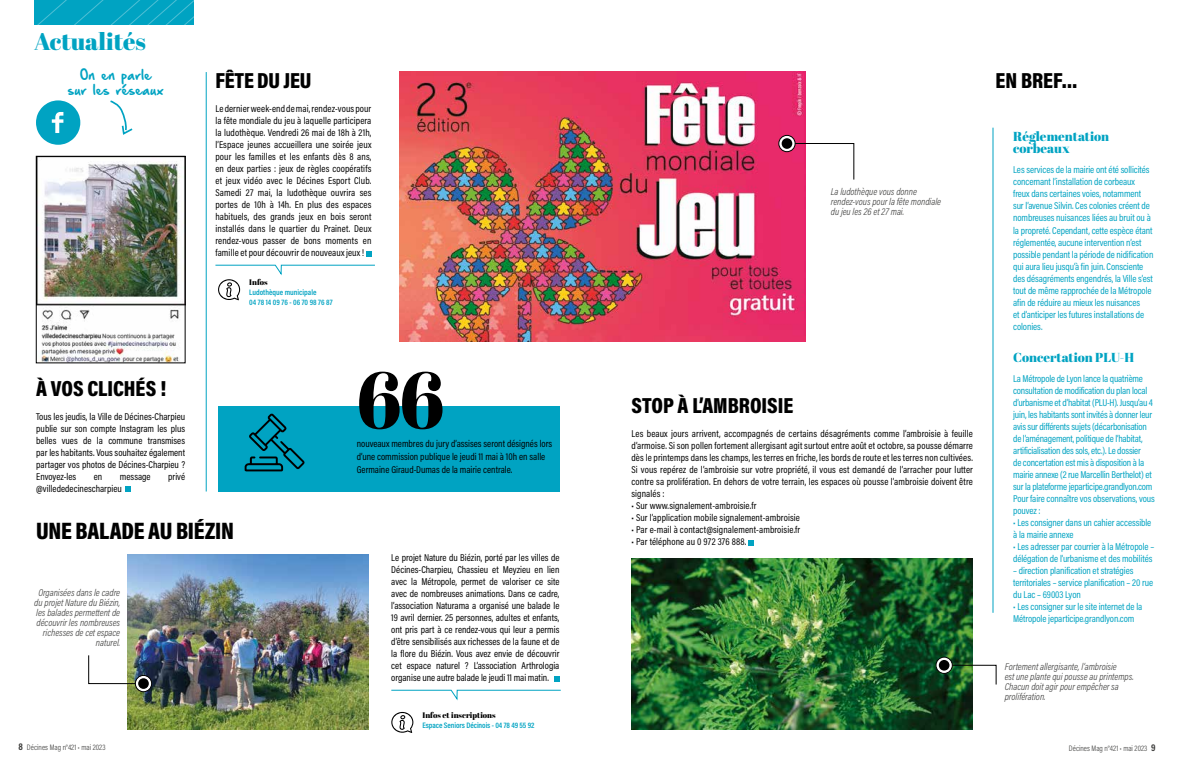
<style>
.page{position:relative;width:1191px;height:766px;background:#fff}
.page>*{position:absolute;margin:0;border:0;box-sizing:border-box;transform-origin:0 0}
.t1{font:80px "Abril Fatface";color:#000;scale:.9 1}
.t2{font:900 24px "Acumin Pro Cond";letter-spacing:-.01em;color:#000}
.t3{font:24px "Abril Fatface";color:#00a3c2}
.t4{font:900 22px "Acumin Pro Cond";letter-spacing:-.005em;color:#000}
.t5{font:13px/12px "Abril Fatface";color:#00a3c2}
.t6{font:12px/14.4px "Hand Of Sean Demo";color:#00a3c2;text-align:center}
.t7{font:10px/12px "Acumin Pro Cond";letter-spacing:.005em;color:#000;text-align:justify}
.t8{font:10px/12px "Acumin Pro Cond";letter-spacing:-.01em;color:#00a3c2}
.t9{font:italic 300 10px/10px "Acumin Pro Cond";color:#3c3c3b}
.t10{font:600 8px/9.6px "Acumin Pro Cond";color:#00a3c2}
.t11{font:300 8px "Acumin Pro Cond";color:#3c3c3b}
.t12{font:8px "Abril Fatface";color:#000}
.s1{font-weight:700;font-size:10px}
</style>
<div class="page">
<img style="left:400px;top:72px;width:405px;height:269px">
<img style="left:128px;top:554px;width:241px;height:175px">
<hr style="left:206px;top:72px;width:1px;height:419px;background:#00a3c2">
<svg style="left:787px;top:142px;width:68px;height:38px"></svg>
<svg style="left:779px;top:135px;width:16px;height:17px"></svg>
<div style="left:778px;top:135px;width:17px;height:17px;border:1px solid #000;border-radius:50%"></div>
<div style="left:781px;top:138px;width:11px;height:11px;background:#000;border-radius:50%"></div>
<img style="left:38px;top:161px;width:145px;height:200px">
<div style="left:36px;top:156px;width:149px;height:207px;border:1px solid #000"></div>
<svg style="left:110px;top:100px;width:23px;height:35px"></svg>
<svg style="left:34px;top:0;width:160px;height:24px;background:#04a4c3"></svg>
<svg style="left:366px;top:251px;width:5px;height:5px"></svg>
<svg style="left:554px;top:676px;width:5px;height:5px"></svg>
<svg style="left:391px;top:689px;width:170px;height:12px"></svg>
<svg style="left:391px;top:711px;width:22px;height:21px"></svg>
<hr style="left:992px;top:128px;width:1px;height:484px;background:#00a3c2">
<svg style="left:88px;top:654px;width:55px;height:30px"></svg>
<svg style="left:135px;top:675px;width:17px;height:16px"></svg>
<div style="left:135px;top:674px;width:17px;height:18px;border:1px solid #000;border-radius:50%"></div>
<div style="left:138px;top:678px;width:11px;height:10px;background:#000;border-radius:50%"></div>
<div style="left:218px;top:406px;width:341px;height:85px;background:#00a3c2"></div>
<img style="left:631px;top:558px;width:342px;height:171px">
<svg style="left:944px;top:664px;width:53px;height:21px"></svg>
<svg style="left:936px;top:657px;width:16px;height:16px"></svg>
<div style="left:935px;top:656px;width:17px;height:17px;border:1px solid #000;border-radius:50%"></div>
<svg style="left:938px;top:659px;width:11px;height:11px"></svg>
<svg style="left:748px;top:540px;width:6px;height:5px"></svg>
<svg style="left:36px;top:100px;width:44px;height:45px"></svg>
<svg style="left:126px;top:486px;width:5px;height:5px"></svg>
<svg style="left:215px;top:264px;width:160px;height:36px"></svg>
<svg style="left:245px;top:413px;width:60px;height:58px"></svg>
<h2 class="t3" style="left:34px;top:24px;width:113px">Actualités</h2>
<p class="t6" style="left:68px;top:69px;width:97px">On en parle<br>sur les réseaux</p>
<h3 class="t4" style="left:36px;top:373px;width:131px">À VOS CLICHÉS !</h3>
<p class="t7" style="left:36px;top:410px;width:150px">Tous les jeudis, la Ville de Décines-Charpieu publie sur son compte Instagram les plus belles vues de la commune transmises par les habitants. Vous souhaitez également partager vos photos de Décines-Charpieu ?<br>Envoyez-les</p>
<p class="t7" style="left:94px;top:470px;width:10px">en</p>
<p class="t7" style="left:120px;top:470px;width:32px">message</p>
<p class="t7" style="left:168px;top:470px;width:18px">privé</p>
<p class="t7" style="left:36px;top:482px;width:87px">@villededecinescharpieu</p>
<h3 class="t4" style="left:215px;top:66px;width:97px">FÊTE DU JEU</h3>
<p class="t7" style="left:215px;top:103px;width:157px">Le dernier week-end de mai, rendez-vous pour la fête mondiale du jeu à laquelle participera la ludothèque. Vendredi 26 mai de 18h à 21h, l’Espace jeunes accueillera une soirée jeux pour les familles et les enfants dès 8 ans, en deux parties : jeux de règles coopératifs et jeux vidéo avec le Décines Esport Club.<br>Samedi 27 mai, la ludothèque ouvrira ses portes de 10h à 14h. En plus des espaces habituels, des grands jeux en bois seront installés dans le quartier du Prainet. Deux rendez-vous passer de bons moments en famille et pour découvrir de nouveaux jeux !</p>
<p class="t12" style="left:249px;top:277px;width:20px">Infos</p>
<p class="t10" style="left:249px;top:287px;width:85px">Ludothèque municipale<br>04 78 14 09 76 - 06 70 98 76 87</p>
<h1 class="t1" style="left:357px;top:344px;width:98px">66</h1>
<p class="t7" style="left:357px;top:436px;width:197px;line-height:13px;text-align:left">nouveaux membres du jury d’assises seront désignés lors d’une commission publique le jeudi 11 mai à 10h en salle<br>Germaine Giraud-Dumas de la mairie centrale.</p>
<h2 class="t2" style="left:36px;top:515px;width:199px">UNE BALADE AU BIÉZIN</h2>
<p class="t9" style="left:34px;top:587px;width:87px;text-align:right">Organisées dans le cadre du projet Nature du Biézin, les balades permettent de découvrir les nombreuses richesses de cet espace naturel.</p>
<p class="t7" style="left:391px;top:551px;width:170px">Le projet Nature du Biézin, porté par les villes de Décines-Charpieu, Chassieu et Meyzieu en lien avec la Métropole, permet de valoriser ce site avec de nombreuses animations. Dans ce cadre, l’association Naturama a organisé une balade le 19 avril dernier. 25 personnes, adultes et enfants, ont pris part à ce rendez-vous qui leur a permis d’être sensibilisés aux richesses de la faune et de la flore du Biézin. Vous avez envie de découvrir cet espace naturel ? L’association Arthrologia organise une autre balade le jeudi 11 mai matin.</p>
<p class="t12" style="left:422px;top:709px;width:75px">Infos et inscriptions</p>
<p class="t10" style="left:422px;top:720px;width:113px">Espace Seniors Décinois - 04 78 49 55 92</p>
<p class="t9" style="left:830px;top:187px;width:112px">La ludothèque vous donne rendez-vous pour la fête mondiale du jeu les 26 et 27 mai.</p>
<h3 class="t4" style="left:631px;top:391px;width:163px">STOP À L’AMBROISIE</h3>
<p class="t7" style="left:631px;top:427px;width:343px">Les beaux jours arrivent, accompagnés de certains désagréments comme l’ambroisie à feuille d’armoise. Si son pollen fortement allergisant agit surtout entre août et octobre, sa pousse démarre dès le printemps dans les champs, les terres en friche, les bords de route et les terres non cultivées.<br>Si vous repérez de l’ambroisie sur votre propriété, il vous est demandé de l’arracher pour lutter contre sa prolifération. En dehors de votre terrain, les espaces où pousse l’ambroisie doivent être signalés :</p>
<p class="t7" style="left:631px;top:499px;width:126px">• Sur www.signalement-ambroisie.fr</p>
<p class="t7" style="left:631px;top:511px;width:170px">• Sur l’application mobile signalement-ambroisie</p>
<p class="t7" style="left:631px;top:523px;width:170px">• Par e-mail à contact@signalement-ambroisie.fr</p>
<p class="t7" style="left:631px;top:535px;width:116px">• Par téléphone au 0 972 376 888.</p>
<h3 class="t4" style="left:995px;top:66px;width:83px">EN BREF…</h3>
<h3 class="t5" style="left:1013px;top:130px;width:98px">Réglementation corbeaux</h3>
<p class="t8" style="left:1013px;top:164px;width:142px">Les services de la mairie ont été sollicités concernant l’installation de corbeaux freux dans certaines voies, notamment sur l’avenue Silvin. Ces colonies créent de nombreuses nuisances liées au bruit ou à la propreté. Cependant, cette espèce étant réglementée, aucune intervention n’est possible pendant la période de nidification qui aura lieu jusqu’à fin juin. Consciente des désagréments engendrés, la Ville s’est tout de même rapprochée de la Métropole afin de réduire au mieux les nuisances<br>et d’anticiper les futures installations de colonies.</p>
<h3 class="t5" style="left:1013px;top:350px;width:122px">Concertation PLU-H</h3>
<p class="t8" style="left:1013px;top:372px;width:143px">La Métropole de Lyon lance la quatrième consultation de modification du plan local d’urbanisme et d’habitat (PLU-H). Jusqu’au 4 juin, les habitants sont invités à donner leur avis sur différents sujets (décarbonisation de l’aménagement, politique de l’habitat, artificialisation des sols, etc.). Le dossier<br>de concertation est mis à disposition à la mairie annexe (2 rue Marcellin Berthelot) et sur la plateforme jeparticipe.grandlyon.com Pour faire connaître vos observations, vous pouvez :</p>
<p class="t8" style="left:1013px;top:516px;width:140px">• Les consigner dans un cahier accessible à la mairie annexe</p>
<p class="t8" style="left:1013px;top:540px;width:143px">• Les adresser par courrier à la Métropole – délégation de l’urbanisme et des mobilités</p>
<p class="t8" style="left:1013px;top:564px;width:141px">– direction planification et stratégies territoriales – service planification – 20 rue du Lac – 69003 Lyon</p>
<p class="t8" style="left:1013px;top:600px;width:131px">• Les consigner sur le site internet de la<br>Métropole jeparticipe.grandlyon.com</p>
<p class="t9" style="left:1004px;top:660px;width:130px">Fortement allergisante, l’ambroisie<br>est une plante qui pousse au printemps.<br>Chacun doit agir pour empêcher sa prolifération.</p>
<p class="t11" style="left:19px;top:742px;width:88px"><span class="s1">8</span> Décines Mag n°421 • mai 2023</p>
<p class="t11" style="left:1068px;top:742px;width:88px">Décines Mag n°421 • mai 2023 <span class="s1">9</span></p>
</div>
